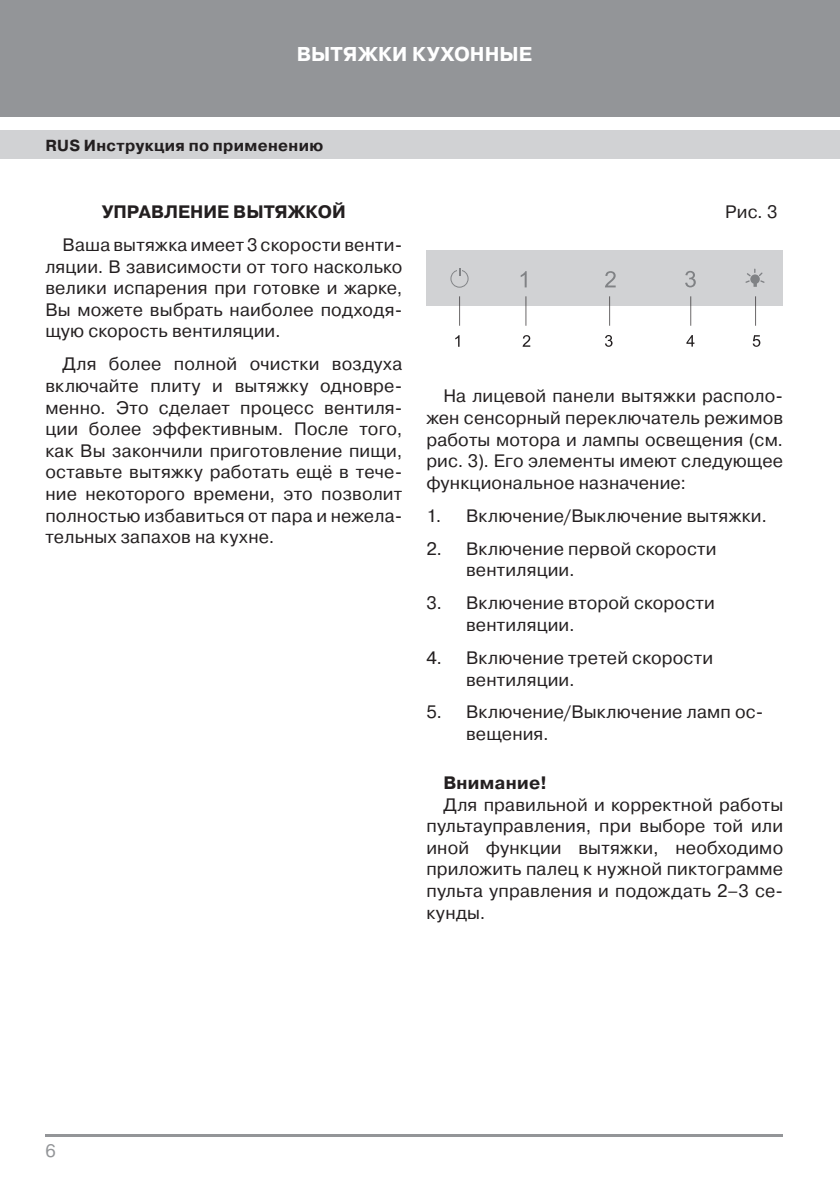
<style>
.page{position:relative;width:840px;height:1191px;background:#fff}
.page>*{position:absolute;margin:0;border:0;box-sizing:border-box;transform-origin:0 0}
.t1{font:700 20px "Pragmatica C";letter-spacing:.005em;color:#fff}
.t2{font:18px/21.6px "Pragmatica C";letter-spacing:.01em;color:#231f20;text-align:justify}
.t3{font:700 18px "Pragmatica C";color:#231f20}
.t4{font:18px "Pragmatica C";color:#939598}
.t5{font:700 16px "Pragmatica C";letter-spacing:.02em;color:#231f20}
</style>
<div class="page">
<div style="left:0;top:0;width:839px;height:116px;background:#939598"></div>
<div style="left:0;top:130px;width:839px;height:29px;background:#d1d2d4"></div>
<hr style="left:45px;top:1134px;width:737px;height:2px;background:#939598">
<div style="left:426px;top:250px;width:356px;height:55px;background:#d1d2d4"></div>
<svg style="left:455px;top:335px;width:4px;height:12px"></svg>
<svg style="left:520px;top:271px;width:6px;height:16px"></svg>
<svg style="left:522px;top:335px;width:8px;height:12px"></svg>
<svg style="left:605px;top:271px;width:10px;height:16px"></svg>
<svg style="left:605px;top:335px;width:7px;height:12px"></svg>
<svg style="left:685px;top:271px;width:10px;height:16px"></svg>
<svg style="left:686px;top:335px;width:8px;height:11px"></svg>
<svg style="left:752px;top:335px;width:8px;height:12px"></svg>
<hr style="left:459px;top:296px;width:1px;height:30px;background:#231f20">
<hr style="left:525px;top:296px;width:1px;height:30px;background:#231f20">
<hr style="left:609px;top:296px;width:1px;height:30px;background:#231f20">
<hr style="left:690px;top:296px;width:1px;height:30px;background:#231f20">
<hr style="left:755px;top:296px;width:1px;height:30px;background:#231f20">
<svg style="left:450px;top:268px;width:18px;height:20px"></svg>
<svg style="left:745px;top:269px;width:19px;height:18px"></svg>
<p class="t1" style="left:296px;top:43px;width:237px">ВЫТЯЖКИ КУХОННЫЕ</p>
<p class="t5" style="left:45px;top:136px;width:279px">RUS Инструкция по применению</p>
<p class="t3" style="left:102px;top:202px;width:245px">УПРАВЛЕНИЕ ВЫТЯЖКОЙ</p>
<p class="t2" style="left:45px;top:234px;width:358px;text-indent:17px">Ваша вытяжка имеет 3 скорости венти&shy;ляции. В зависимости от того насколько велики испарения при готовке и жарке, Вы можете выбрать наиболее подходя&shy;щую скорость вентиляции.</p>
<p class="t2" style="left:45px;top:353px;width:358px;text-indent:17px">Для более полной очистки воздуха включайте плиту и вытяжку одновре&shy;менно. Это сделает процесс вентиля&shy;ции более эффективным. После того, как Вы закончили приготовление пищи, оставьте вытяжку работать ещё в тече&shy;ние некоторого времени, это позволит полностью избавиться от пара и нежела&shy;тельных запахов на кухне.</p>
<p class="t2" style="left:724px;top:201px;width:54px">Рис. 3</p>
<p class="t2" style="left:426px;top:385px;width:358px;text-indent:17px">На лицевой панели вытяжки располо&shy;жен сенсорный переключатель режимов работы мотора и лампы освещения (см. рис. 3). Его элементы имеют следующее функциональное назначение:</p>
<p class="t2" style="left:426px;top:505px;width:342px">1. Включение/Выключение вытяжки.</p>
<p class="t2" style="left:466px;top:538px;width:252px;text-indent:-40px">2. Включение первой скорости вентиляции.</p>
<p class="t2" style="left:466px;top:592px;width:250px;text-indent:-40px">3. Включение второй скорости вентиляции.</p>
<p class="t2" style="left:466px;top:647px;width:248px;text-indent:-40px">4. Включение третей скорости вентиляции.</p>
<p class="t2" style="left:466px;top:701px;width:299px;text-indent:-40px">5. Включение/Выключение ламп ос&shy;вещения.</p>
<p class="t3" style="left:443px;top:773px;width:105px">Внимание!</p>
<p class="t2" style="left:426px;top:793px;width:358px;text-indent:17px">Для правильной и корректной работы пультауправления, при выборе той или иной функции вытяжки, необходимо приложить палец к нужной пиктограмме пульта управления и подождать 2–3 се&shy;кунды.</p>
<p class="t4" style="left:45px;top:1140px;width:12px">6</p>
</div>
